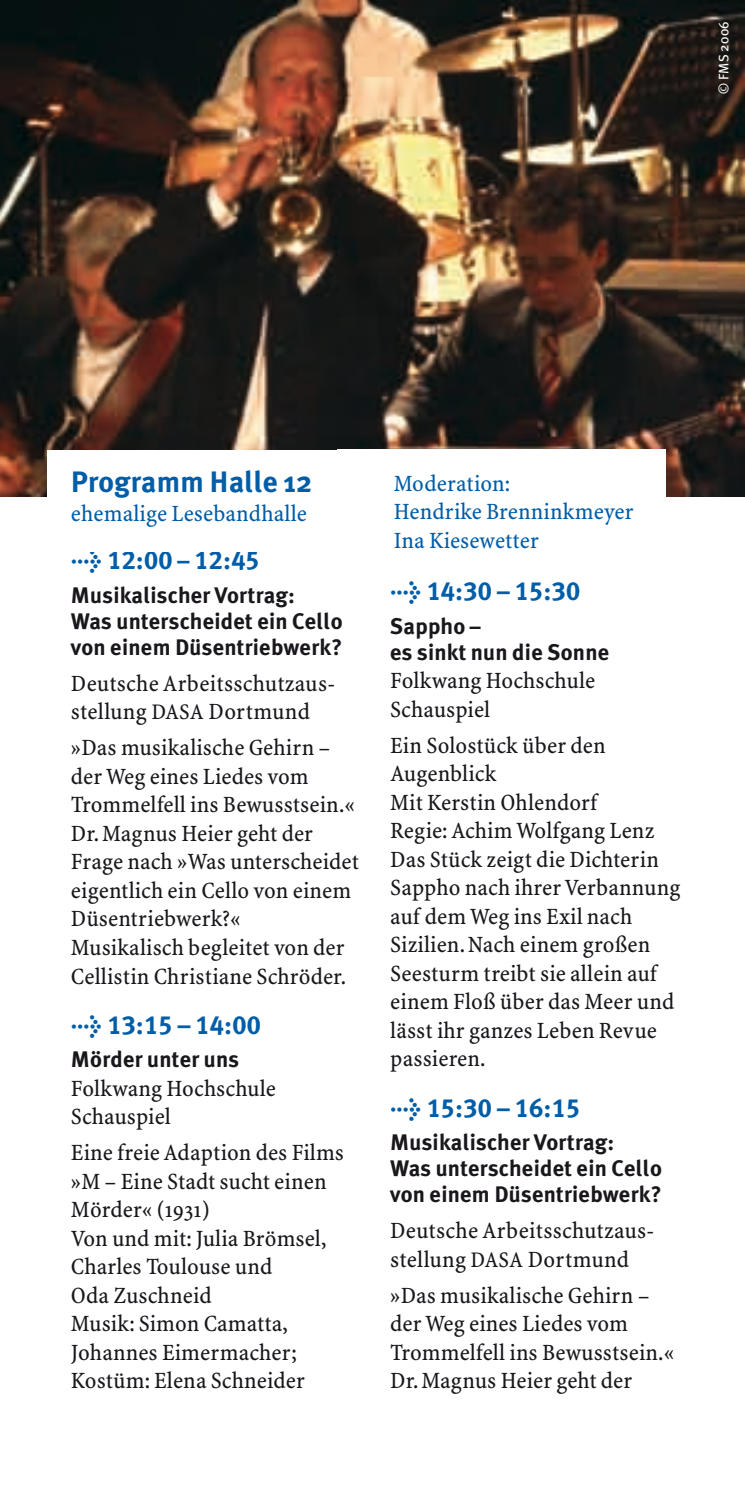
<style>
.page{position:relative;width:745px;height:1489px;background:#fff}
.page>*{position:absolute;margin:0;border:0;box-sizing:border-box;transform-origin:0 0}
.t1{font:700 29.5px "Meta Plus";letter-spacing:.01em;color:#005da8}
.t2{font:26.25px "Meta Plus Bold Caps";letter-spacing:.01em;color:#005da8}
.t3{font:23.5px/28.5px "WDR Minion";letter-spacing:.005em;color:#1a171c}
.t4{font:23.5px/28.5px "WDR Minion";letter-spacing:.005em;color:#005da8}
.t5{font:700 22.5px/26px "Meta Plus";letter-spacing:.01em;color:#1a171c}
.t6{font:13.75px "Meta Plus";letter-spacing:.015em;color:#fff}
.s1{font-family:"Meta Plus";font-weight:700;font-size:25px}
.s2{font-size:25px}
.s3{font-size:22.5px}
</style>
<div class="page">
<img style="left:0;top:0;width:744px;height:496px">
<div style="left:47px;top:449px;width:343px;height:102px;background:#fff"></div>
<div style="left:337px;top:449px;width:328px;height:90px;background:#fff"></div>
<p class="t6" style="left:715px;top:94px;width:74px;rotate:-90deg">© FMS 2006</p>
<p class="t1" style="left:71px;top:465px;width:242px">Programm Halle 12</p>
<p class="t4" style="left:71px;top:499px;width:237px">ehemalige Lesebandhalle</p>
<p class="t2" style="left:71px;top:545px;width:190px"><span class="s1">&gt;</span> 12:00 <span class="s2">–</span> 12:45</p>
<p class="t5" style="left:71px;top:582px;width:273px">Musikalischer Vortrag:<br>Was unterscheidet ein Cello von einem Düsentriebwerk?</p>
<p class="t3" style="left:71px;top:669px;width:263px">Deutsche Arbeitsschutzaus&shy;stellung <span class="s3">DASA</span> Dortmund</p>
<p class="t3" style="left:71px;top:734px;width:289px">»Das musikalische Gehirn – der Weg eines Liedes vom<br>Trommelfell ins Bewusstsein.«<br>Dr. Magnus Heier geht der<br>Frage nach »Was unterscheidet eigentlich ein Cello von einem<br>Düsentriebwerk?«<br>Musikalisch begleitet von der<br>Cellistin Christiane Schröder.</p>
<p class="t2" style="left:71px;top:1009px;width:191px"><span class="s1">&gt;</span> 13:15 – 14:00</p>
<p class="t5" style="left:71px;top:1046px;width:170px">Mörder unter uns</p>
<p class="t3" style="left:71px;top:1074px;width:206px">Folkwang Hochschule<br>Schauspiel</p>
<p class="t3" style="left:71px;top:1138px;width:274px">Eine freie Adaption des Films »M – Eine Stadt sucht einen<br>Mörder« (1931)<br>Von und mit: Julia Brömsel,<br>Charles Toulouse und<br>Oda Zuschneid<br>Musik: Simon Camatta,<br>Johannes Eimermacher;<br>Kostüm: Elena Schneider</p>
<p class="t4" style="left:393px;top:469px;width:241px">Moderation:<br>Hendrike Brenninkmeyer<br>Ina Kiesewetter</p>
<p class="t2" style="left:390px;top:576px;width:191px"><span class="s1">&gt;</span> 14:30 – 15:30</p>
<p class="t5" style="left:390px;top:612px;width:220px">Sappho –<br>es sinkt nun die Sonne</p>
<p class="t3" style="left:390px;top:666px;width:206px">Folkwang Hochschule<br>Schauspiel</p>
<p class="t3" style="left:390px;top:731px;width:291px">Ein Solostück über den<br>Augenblick<br>Mit Kerstin Ohlendorf<br>Regie: Achim Wolfgang Lenz<br>Das Stück zeigt die Dichterin<br>Sappho nach ihrer Verbannung auf dem Weg ins Exil nach<br>Sizilien. Nach einem großen<br>Seesturm treibt sie allein auf einem Floß über das Meer und lässt ihr ganzes Leben Revue passieren.</p>
<p class="t2" style="left:390px;top:1092px;width:191px"><span class="s1">&gt;</span> 15:30 – 16:15</p>
<p class="t5" style="left:390px;top:1129px;width:273px">Musikalischer Vortrag:<br>Was unterscheidet ein Cello von einem Düsentriebwerk?</p>
<p class="t3" style="left:390px;top:1216px;width:263px">Deutsche Arbeitsschutzaus&shy;stellung <span class="s3">DASA</span> Dortmund</p>
<p class="t3" style="left:390px;top:1281px;width:285px">»Das musikalische Gehirn – der Weg eines Liedes vom<br>Trommelfell ins Bewusstsein.«<br>Dr. Magnus Heier geht der</p>
</div>
